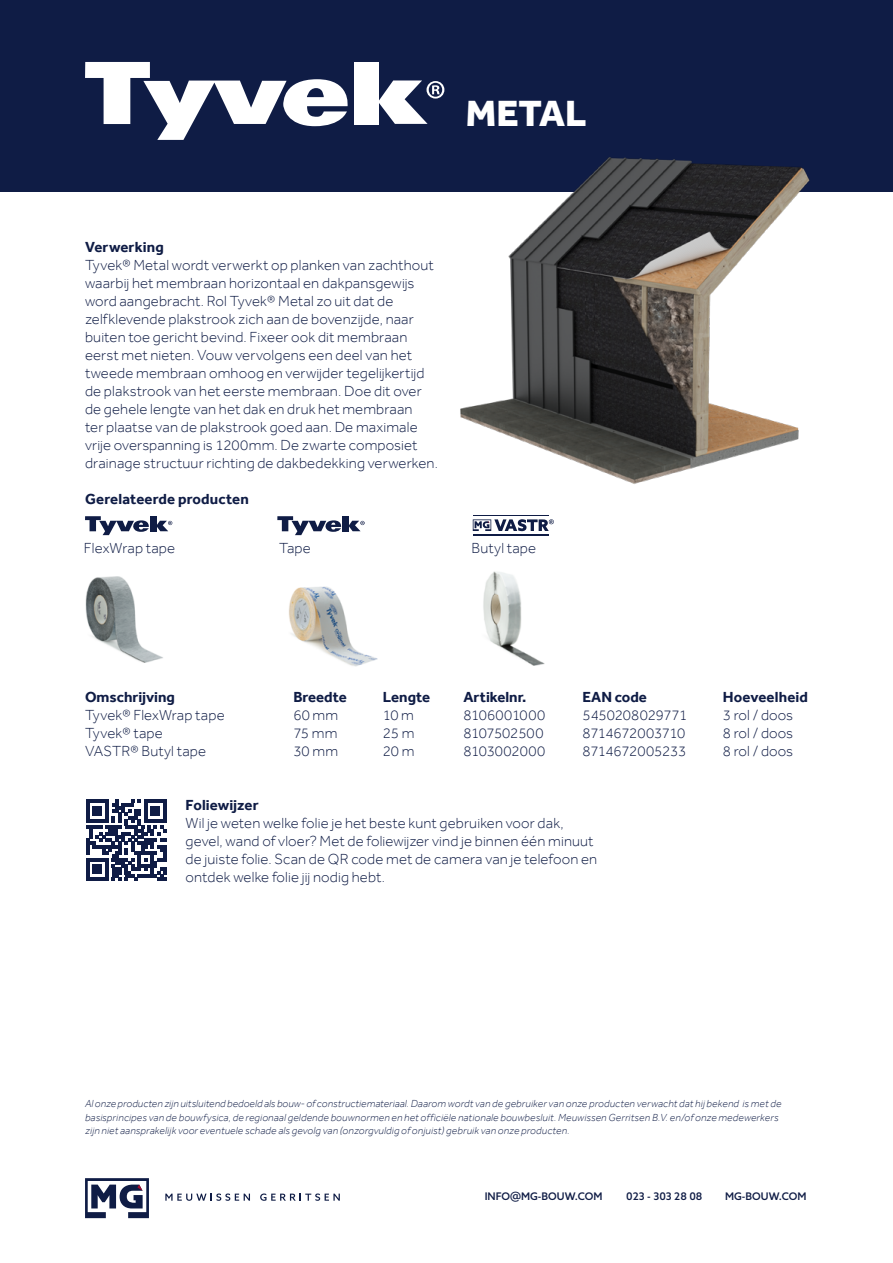
<style>
.page{position:relative;width:893px;height:1263px;background:#fff}
.page>*{position:absolute;margin:0;border:0;box-sizing:border-box;transform-origin:0 0}
.t1{font:800 37.5px "Effra";letter-spacing:-.005em;color:#fff}
.t2{font:300 15px/18px "Effra";letter-spacing:.01em;color:#0f1c45}
.t3{font:700 15px "Effra";color:#0f1c45}
.t4{font:300 15px "Effra";letter-spacing:-.02em;color:#0f1c45}
.t5{font:300 15px "Effra";letter-spacing:-.01em;color:#0f1c45}
.t6{font:italic 300 10.5px/13.5px "Effra";letter-spacing:.02em;color:#0f1c45}
.t7{font:500 10.5px "Azo Sans";color:#0f1c45}
.s1{font-size:13.5px}
</style>
<div class="page">
<div style="left:0;top:0;width:893px;height:191px;background:#0f1c45"></div>
<img style="left:483px;top:571px;width:62px;height:95px">
<img style="left:85px;top:576px;width:78px;height:87px">
<svg style="left:85px;top:516px;width:64px;height:19px"></svg>
<div style="left:150px;top:516px;width:6px;height:15px;background:#0f1c45"></div>
<svg style="left:156px;top:521px;width:16px;height:10px"></svg>
<svg style="left:277px;top:516px;width:65px;height:19px"></svg>
<div style="left:343px;top:516px;width:6px;height:15px;background:#0f1c45"></div>
<svg style="left:349px;top:521px;width:16px;height:10px"></svg>
<svg style="left:473px;top:519px;width:81px;height:12px"></svg>
<hr style="left:473px;top:534px;width:76px;height:2px;background:#0f1c45">
<hr style="left:473px;top:515px;width:76px;height:1px;background:#0f1c45">
<img style="left:289px;top:586px;width:89px;height:81px">
<img style="left:436px;top:157px;width:389px;height:327px">
<svg style="left:86px;top:800px;width:81px;height:80px"></svg>
<hr style="left:86px;top:877px;width:23px;height:3px;background:#0f1c45">
<div style="left:92px;top:864px;width:10px;height:10px;background:#0f1c45"></div>
<svg style="left:85px;top:62px;width:263px;height:78px"></svg>
<div style="left:354px;top:62px;width:24px;height:62px;background:#fff"></div>
<svg style="left:378px;top:80px;width:66px;height:44px"></svg>
<svg style="left:165px;top:1193px;width:85px;height:8px"></svg>
<svg style="left:260px;top:1193px;width:80px;height:8px"></svg>
<svg style="left:85px;top:1178px;width:64px;height:40px"></svg>
<h1 class="t1" style="left:466px;top:91px;width:122px">METAL</h1>
<p class="t3" style="left:85px;top:238px;width:80px">Verwerking</p>
<p class="t2" style="left:85px;top:256px;width:355px">Tyvek® Metal wordt verwerkt op planken van zachthout waarbij het membraan horizontaal en dakpansgewijs word aangebracht. Rol Tyvek® Metal zo uit dat de zelfklevende plakstrook zich aan de bovenzijde, naar buiten toe gericht bevind. Fixeer ook dit membraan eerst met nieten. Vouw vervolgens een deel van het tweede membraan omhoog en verwijder tegelijkertijd de plakstrook van het eerste membraan. Doe dit over de gehele lengte van het dak en druk het membraan<br>ter plaatse van de plakstrook goed aan. De maximale vrije overspanning is 1200mm. De zwarte composiet drainage structuur richting de dakbedekking verwerken.</p>
<p class="t3" style="left:85px;top:490px;width:165px">Gerelateerde producten</p>
<p class="t2" style="left:84px;top:539px;width:93px">FlexWrap tape</p>
<p class="t2" style="left:279px;top:539px;width:33px">Tape</p>
<p class="t2" style="left:472px;top:539px;width:66px">Butyl tape</p>
<p class="t3" style="left:85px;top:688px;width:91px">Omschrijving</p>
<p class="t3" style="left:293px;top:688px;width:55px">Breedte</p>
<p class="t3" style="left:383px;top:688px;width:49px">Lengte</p>
<p class="t3" style="left:463px;top:688px;width:64px">Artikelnr.</p>
<p class="t3" style="left:583px;top:688px;width:66px">EAN code</p>
<p class="t3" style="left:723px;top:688px;width:87px">Hoeveelheid</p>
<p class="t2" style="left:85px;top:706px;width:141px">Tyvek® FlexWrap tape</p>
<p class="t2" style="left:293px;top:706px;width:46px">60 mm</p>
<p class="t2" style="left:383px;top:706px;width:33px">10 m</p>
<p class="t2" style="left:463px;top:706px;width:83px">8106001000</p>
<p class="t2" style="left:583px;top:706px;width:106px">5450208029771</p>
<p class="t2" style="left:723px;top:706px;width:72px">3 rol / doos</p>
<p class="t2" style="left:85px;top:724px;width:79px">Tyvek® tape</p>
<p class="t2" style="left:293px;top:724px;width:45px">75 mm</p>
<p class="t2" style="left:383px;top:724px;width:33px">25 m</p>
<p class="t5" style="left:463px;top:724px;width:81px">8107502500</p>
<p class="t4" style="left:583px;top:724px;width:104px">8714672003710</p>
<p class="t2" style="left:723px;top:724px;width:72px">8 rol / doos</p>
<p class="t2" style="left:85px;top:742px;width:123px">VASTR® Butyl tape</p>
<p class="t2" style="left:293px;top:742px;width:46px">30 mm</p>
<p class="t2" style="left:383px;top:742px;width:33px">20 m</p>
<p class="t2" style="left:463px;top:742px;width:83px">8103002000</p>
<p class="t4" style="left:583px;top:742px;width:105px">8714672005233</p>
<p class="t2" style="left:723px;top:742px;width:72px">8 rol / doos</p>
<p class="t3" style="left:186px;top:796px;width:75px">Foliewijzer</p>
<p class="t2" style="left:186px;top:814px;width:413px">Wil je weten welke folie je het beste kunt gebruiken voor dak, gevel, wand of vloer? Met de foliewijzer vind je binnen één minuut de juiste folie. Scan de QR code met de camera van je telefoon en ontdek welke folie jij nodig hebt.</p>
<p class="t6" style="left:85px;top:1097px;width:698px">Al onze producten zijn uitsluitend bedoeld als bouw- of constructiemateriaal. Daarom wordt van de gebruiker van onze producten verwacht dat hij bekend is met de basisprincipes van de bouwfysica, de regionaal geldende bouwnormen en het officiële nationale bouwbesluit. MeuwissenGerritsen B.V. en/of onze medewerkers zijn niet aansprakelijk voor eventuele schade als gevolg van (onzorgvuldig of onjuist) gebruik van onze producten.</p>
<p class="t7" style="left:485px;top:1190px;width:119px">INFO<span class="s1">@</span>MG-BOUW.COM</p>
<p class="t7" style="left:626px;top:1190px;width:78px">023 - 303 28 08</p>
<p class="t7" style="left:725px;top:1190px;width:83px">MG-BOUW.COM</p>
</div>
